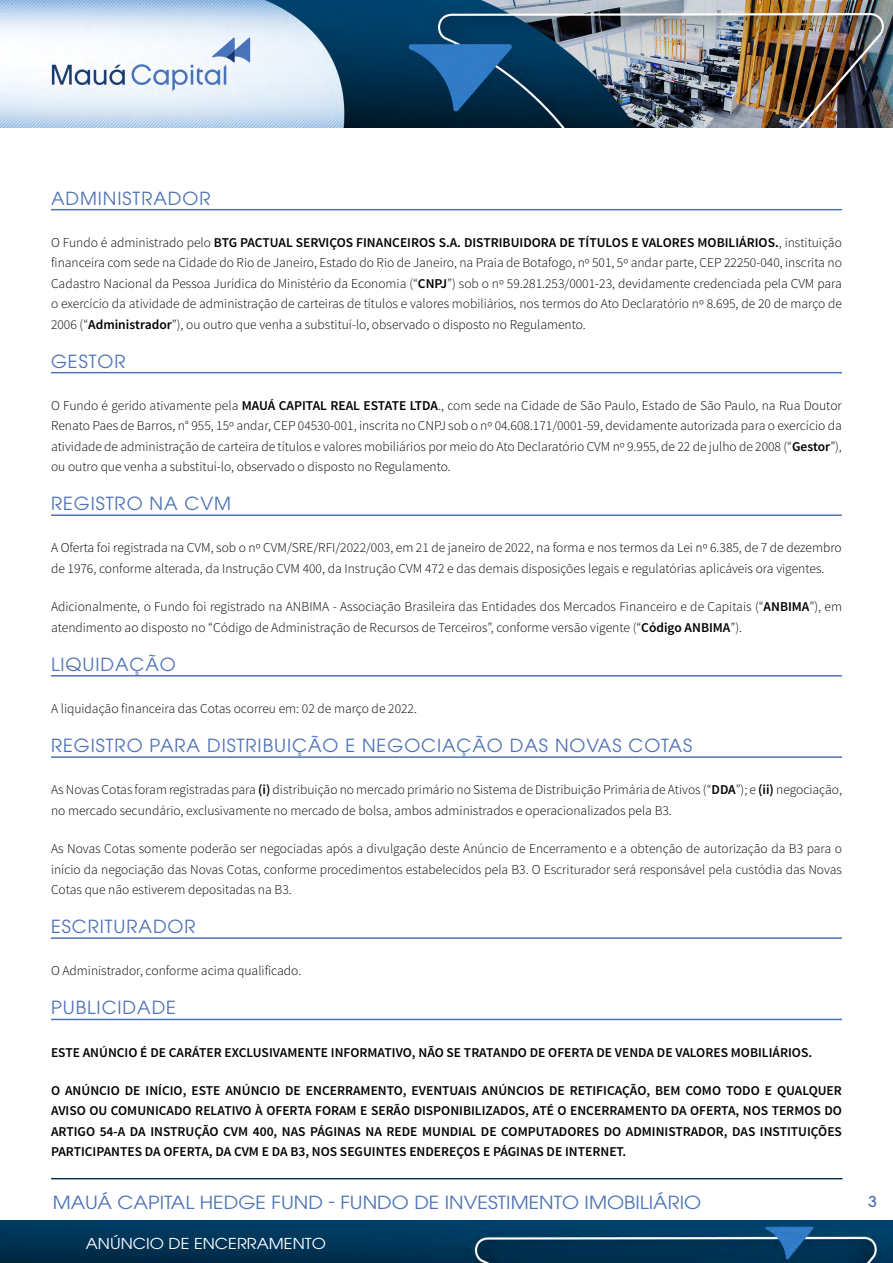
<style>
.page{position:relative;width:893px;height:1263px;background:#fff}
.page>*{position:absolute;margin:0;border:0;box-sizing:border-box;transform-origin:0 0}
.t1{font:18px "ITC Avant Garde Pro";letter-spacing:.05em;color:#4f72b6}
.t2{font:18px "ITC Avant Garde Pro";color:#4d74b7;scale:1.09 1}
.t3{font:15px "ITC Avant Garde Pro";color:#fff;scale:1.09 1}
.t4{font:500 15px "ITC Avant Garde Pro";color:#4f72b6;scale:1.09 1}
.t5{font:300 13.5px/20.4px "Source Sans Pro";color:#000;text-align:justify}
.t6{font:600 13.5px/20.4px "Source Sans Pro";color:#000;text-align:justify}
.s1{font-weight:600}
</style>
<div class="page">
<img style="left:0;top:0;width:893px;height:127px">
<hr style="left:51px;top:1178px;width:791px;height:1px;background:#043154">
<img style="left:0;top:1220px;width:893px;height:43px">
<hr style="left:51px;top:209px;width:791px;height:1px;background:#4f72b6">
<hr style="left:51px;top:372px;width:791px;height:1px;background:#4f72b6">
<hr style="left:51px;top:514px;width:791px;height:2px;background:#4f72b6">
<hr style="left:51px;top:675px;width:791px;height:1px;background:#4f72b6">
<hr style="left:51px;top:756px;width:791px;height:2px;background:#4f72b6">
<hr style="left:51px;top:937px;width:791px;height:2px;background:#4f72b6">
<hr style="left:51px;top:1019px;width:791px;height:1px;background:#4f72b6">
<h1 class="t1" style="left:51px;top:187px;width:161px">ADMINISTRADOR</h1>
<p class="t5" style="left:51px;top:232px;width:792px">O Fundo é administrado pelo <span class="s1">BTG PACTUAL SERVIÇOS FINANCEIROS S.A. DISTRIBUIDORA DE TÍTULOS E VALORES MOBILIÁRIOS.</span>, instituição financeira com sede na Cidade do Rio de Janeiro, Estado do Rio de Janeiro, na Praia de Botafogo, nº 501, 5º andar parte, CEP 22250-040, inscrita no Cadastro Nacional da Pessoa Jurídica do Ministério da Economia (“<span class="s1">CNPJ</span>”) sob o nº 59.281.253/0001-23, devidamente credenciada pela CVM para o exercício da atividade de administração de carteiras de títulos e valores mobiliários, nos termos do Ato Declaratório nº 8.695, de 20 de março de 2006 (“<span class="s1">Administrador</span>”), ou outro que venha a substituí-lo, observado o disposto no Regulamento.</p>
<h1 class="t1" style="left:51px;top:350px;width:76px">GESTOR</h1>
<p class="t5" style="left:51px;top:395px;width:792px">O Fundo é gerido ativamente pela <span class="s1">MAUÁ CAPITAL REAL ESTATE LTDA</span>., com sede na Cidade de São Paulo, Estado de São Paulo, na Rua Doutor Renato Paes de Barros, n° 955, 15º andar, CEP 04530-001, inscrita no CNPJ sob o nº 04.608.171/0001-59, devidamente autorizada para o exercício da atividade de administração de carteira de títulos e valores mobiliários por meio do Ato Declaratório CVM nº 9.955, de 22 de julho de 2008 (“<span class="s1">Gestor</span>”), ou outro que venha a substituí-lo, observado o disposto no Regulamento.</p>
<h1 class="t1" style="left:51px;top:492px;width:182px">REGISTRO NA CVM</h1>
<p class="t5" style="left:51px;top:538px;width:792px">A Oferta foi registrada na CVM, sob o nº CVM/SRE/RFI/2022/003, em 21 de janeiro de 2022, na forma e nos termos da Lei nº 6.385, de 7 de dezembro de 1976, conforme alterada, da Instrução CVM 400, da Instrução CVM 472 e das demais disposições legais e regulatórias aplicáveis ora vigentes.</p>
<p class="t5" style="left:51px;top:597px;width:792px">Adicionalmente, o Fundo foi registrado na ANBIMA - Associação Brasileira das Entidades dos Mercados Financeiro e de Capitais (“<span class="s1">ANBIMA</span>”), em atendimento ao disposto no “Código de Administração de Recursos de Terceiros”, conforme versão vigente (“<span class="s1">Código ANBIMA</span>”).</p>
<h1 class="t1" style="left:51px;top:653px;width:126px">LIQUIDAÇÃO</h1>
<p class="t5" style="left:51px;top:698px;width:367px">A liquidação financeira das Cotas ocorreu em: 02 de março de 2022.</p>
<h1 class="t1" style="left:51px;top:734px;width:643px">REGISTRO PARA DISTRIBUIÇÃO E NEGOCIAÇÃO DAS NOVAS COTAS</h1>
<p class="t5" style="left:51px;top:780px;width:792px">As Novas Cotas foram registradas para <span class="s1">(i)</span> distribuição no mercado primário no Sistema de Distribuição Primária de Ativos (“<span class="s1">DDA</span>”); e <span class="s1">(ii)</span> negociação, no mercado secundário, exclusivamente no mercado de bolsa, ambos administrados e operacionalizados pela B3.</p>
<p class="t5" style="left:51px;top:838px;width:792px">As Novas Cotas somente poderão ser negociadas após a divulgação deste Anúncio de Encerramento e a obtenção de autorização da B3 para o início da negociação das Novas Cotas, conforme procedimentos estabelecidos pela B3. O Escriturador será responsável pela custódia das Novas Cotas que não estiverem depositadas na B3.</p>
<h1 class="t1" style="left:51px;top:915px;width:146px">ESCRITURADOR</h1>
<p class="t5" style="left:51px;top:961px;width:252px">O Administrador, conforme acima qualificado.</p>
<h1 class="t1" style="left:51px;top:997px;width:127px">PUBLICIDADE</h1>
<p class="t6" style="left:51px;top:1042px;width:763px">ESTE ANÚNCIO É DE CARÁTER EXCLUSIVAMENTE INFORMATIVO, NÃO SE TRATANDO DE OFERTA DE VENDA DE VALORES MOBILIÁRIOS.</p>
<p class="t6" style="left:51px;top:1081px;width:792px">O ANÚNCIO DE INÍCIO, ESTE ANÚNCIO DE ENCERRAMENTO, EVENTUAIS ANÚNCIOS DE RETIFICAÇÃO, BEM COMO TODO E QUALQUER AVISO OU COMUNICADO RELATIVO À OFERTA FORAM E SERÃO DISPONIBILIZADOS, ATÉ O ENCERRAMENTO DA OFERTA, NOS TERMOS DO ARTIGO 54-A DA INSTRUÇÃO CVM 400, NAS PÁGINAS NA REDE MUNDIAL DE COMPUTADORES DO ADMINISTRADOR, DAS INSTITUIÇÕES PARTICIPANTES DA OFERTA, DA CVM E DA B3, NOS SEGUINTES ENDEREÇOS E PÁGINAS DE INTERNET.</p>
<h1 class="t2" style="left:53px;top:1191px;width:596px">MAUÁ CAPITAL HEDGE FUND - FUNDO DE INVESTIMENTO IMOBILIÁRIO</h1>
<p class="t3" style="left:86px;top:1234px;width:222px">ANÚNCIO DE ENCERRAMENTO</p>
<p class="t4" style="left:868px;top:1192px;width:10px">3</p>
</div>
